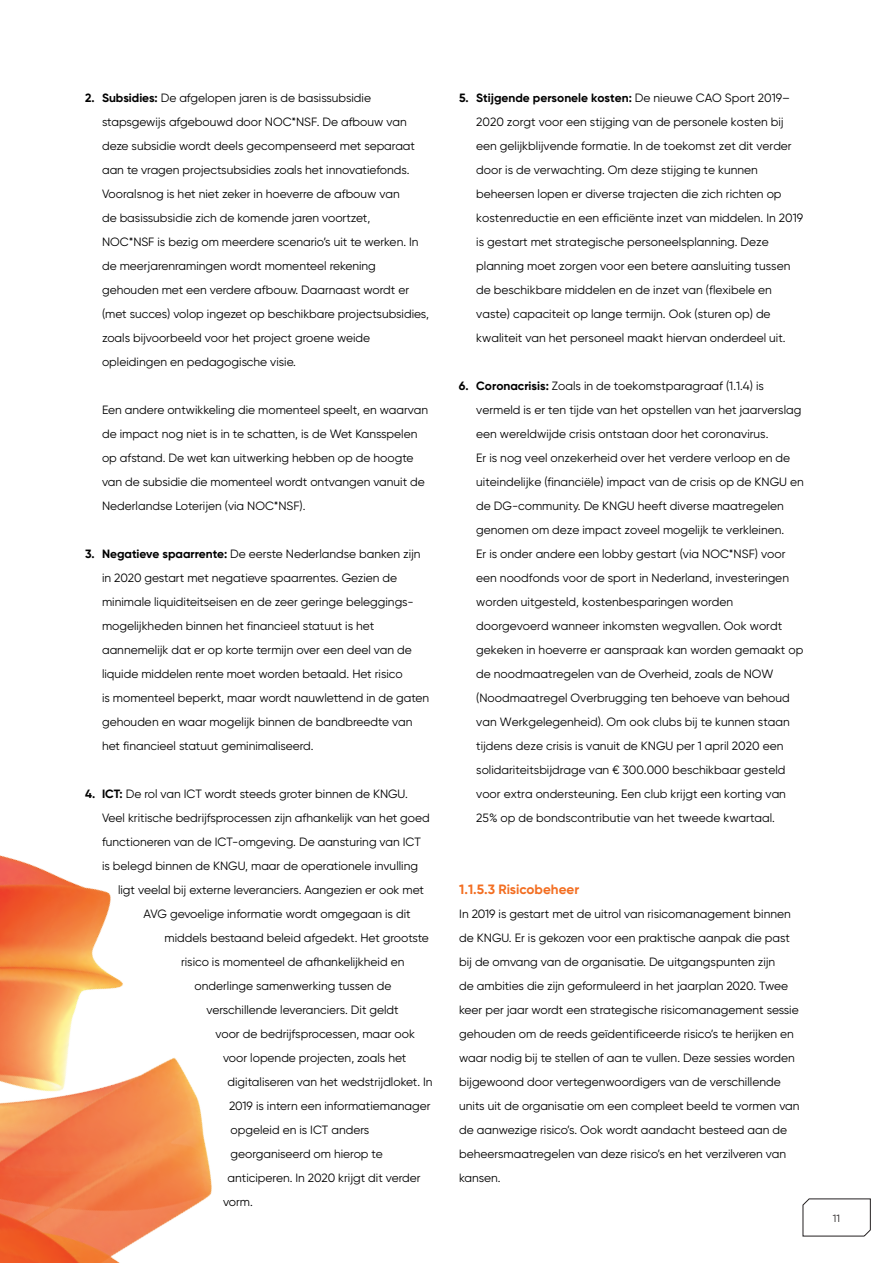
<style>
.page{position:relative;width:893px;height:1263px;background:#fff}
.page>*{position:absolute;margin:0;border:0;box-sizing:border-box;transform-origin:0 0}
.t1{font:700 13.5px "Gilroy";color:#f36e21}
.t2{font:12px/24px "Gilroy";color:#000}
.t3{font:10.5px "Gilroy";color:#231f20}
.s1{font-weight:700}
</style>
<div class="page">
<img style="left:0;top:855px;width:212px;height:408px">
<svg style="left:802px;top:1198px;width:69px;height:39px"></svg>
<p class="t2" style="left:102px;top:86px;width:329px;text-indent:-17px"><span class="s1">2. Subsidies:</span> De afgelopen jaren is de basissubsidie stapsgewijs afgebouwd door NOC*NSF. De afbouw van deze subsidie wordt deels gecompenseerd met separaat aan te vragen projectsubsidies zoals het innovatiefonds.<br>Vooralsnog is het niet zeker in hoeverre de afbouw van<br>de basissubsidie zich de komende jaren voortzet,<br>NOC*NSF is bezig om meerdere scenario’s uit te werken. In de meerjarenramingen wordt momenteel rekening gehouden met een verdere afbouw. Daarnaast wordt er (met succes) volop ingezet op beschikbare projectsubsidies, zoals bijvoorbeeld voor het project groene weide opleidingen en pedagogische visie.</p>
<p class="t2" style="left:102px;top:398px;width:328px">Een andere ontwikkeling die momenteel speelt, en waarvan de impact nog niet is in te schatten, is de Wet Kansspelen op afstand. De wet kan uitwerking hebben op de hoogte van de subsidie die momenteel wordt ontvangen vanuit de Nederlandse Loterijen (via NOC*NSF).</p>
<p class="t2" style="left:102px;top:542px;width:329px;text-indent:-17px"><span class="s1">3. Negatieve spaarrente:</span> De eerste Nederlandse banken zijn in 2020 gestart met negatieve spaarrentes. Gezien de minimale liquiditeitseisen en de zeer geringe beleggings&shy;mogelijkheden binnen het financieel statuut is het aannemelijk dat er op korte termijn over een deel van de liquide middelen rente moet worden betaald. Het risico<br>is momenteel beperkt, maar wordt nauwlettend in de gaten gehouden en waar mogelijk binnen de bandbreedte van het financieel statuut geminimaliseerd.</p>
<p class="t2" style="left:85px;top:782px;width:324px"><span class="s1">4. ICT:</span> De rol van ICT wordt steeds groter binnen de KNGU.</p>
<p class="t2" style="left:102px;top:806px;width:329px">Veel kritische bedrijfsprocessen zijn afhankelijk van het goed</p>
<p class="t2" style="left:102px;top:830px;width:320px">functioneren van de ICT-omgeving. De aansturing van ICT</p>
<p class="t2" style="left:102px;top:854px;width:318px">is belegd binnen de KNGU, maar de operationele invulling</p>
<p class="t2" style="left:118px;top:878px;width:307px">ligt veelal bij externe leveranciers. Aangezien er ook met</p>
<p class="t2" style="left:144px;top:902px;width:269px">AVG gevoelige informatie wordt omgegaan is dit</p>
<p class="t2" style="left:165px;top:926px;width:266px">middels bestaand beleid afgedekt. Het grootste</p>
<p class="t2" style="left:181px;top:950px;width:225px">risico is momenteel de afhankelijkheid en</p>
<p class="t2" style="left:195px;top:974px;width:198px">onderlinge samenwerking tussen de</p>
<p class="t2" style="left:207px;top:998px;width:194px">verschillende leveranciers. Dit geldt</p>
<p class="t2" style="left:216px;top:1022px;width:201px">voor de bedrijfsprocessen, maar ook</p>
<p class="t2" style="left:223px;top:1046px;width:185px">voor lopende projecten, zoals het</p>
<p class="t2" style="left:228px;top:1070px;width:207px">digitaliseren van het wedstrijdloket. In</p>
<p class="t2" style="left:229px;top:1094px;width:203px">2019 is intern een informatiemanager</p>
<p class="t2" style="left:231px;top:1118px;width:140px">opgeleid en is ICT anders</p>
<p class="t2" style="left:231px;top:1142px;width:154px">georganiseerd om hierop te</p>
<p class="t2" style="left:228px;top:1166px;width:194px">anticiperen. In 2020 krijgt dit verder</p>
<p class="t2" style="left:223px;top:1190px;width:31px">vorm.</p>
<p class="t2" style="left:476px;top:86px;width:328px;text-indent:-17px"><span class="s1">5. Stijgende personele kosten:</span> De nieuwe CAO Sport 2019– 2020 zorgt voor een stijging van de personele kosten bij een gelijkblijvende formatie. In de toekomst zet dit verder door is de verwachting. Om deze stijging te kunnen beheersen lopen er diverse trajecten die zich richten op kostenreductie en een efficiënte inzet van middelen. In 2019 is gestart met strategische personeelsplanning. Deze planning moet zorgen voor een betere aansluiting tussen de beschikbare middelen en de inzet van (flexibele en vaste) capaciteit op lange termijn. Ook (sturen op) de kwaliteit van het personeel maakt hiervan onderdeel uit.</p>
<p class="t2" style="left:476px;top:374px;width:329px;text-indent:-17px"><span class="s1">6. Coronacrisis:</span> Zoals in de toekomstparagraaf (1.1.4) is vermeld is er ten tijde van het opstellen van het jaarverslag een wereldwijde crisis ontstaan door het coronavirus.<br>Er is nog veel onzekerheid over het verdere verloop en de uiteindelijke (financiële) impact van de crisis op de KNGU en de DG-community. De KNGU heeft diverse maatregelen genomen om deze impact zoveel mogelijk te verkleinen.<br>Er is onder andere een lobby gestart (via NOC*NSF) voor een noodfonds voor de sport in Nederland, investeringen worden uitgesteld, kostenbesparingen worden doorgevoerd wanneer inkomsten wegvallen. Ook wordt gekeken in hoeverre er aanspraak kan worden gemaakt op de noodmaatregelen van de Overheid, zoals de NOW (Noodmaatregel Overbrugging ten behoeve van behoud van Werkgelegenheid). Om ook clubs bij te kunnen staan tijdens deze crisis is vanuit de KNGU per 1 april 2020 een solidariteitsbijdrage van € 300.000 beschikbaar gesteld voor extra ondersteuning. Een club krijgt een korting van 25% op de bondscontributie van het tweede kwartaal.</p>
<p class="t1" style="left:459px;top:881px;width:121px">1.1.5.3 Risicobeheer</p>
<p class="t2" style="left:459px;top:902px;width:342px">In 2019 is gestart met de uitrol van risicomanagement binnen de KNGU. Er is gekozen voor een praktische aanpak die past bij de omvang van de organisatie. De uitgangspunten zijn<br>de ambities die zijn geformuleerd in het jaarplan 2020. Twee keer per jaar wordt een strategische risicomanagement sessie gehouden om de reeds geïdentificeerde risico’s te herijken en waar nodig bij te stellen of aan te vullen. Deze sessies worden bijgewoond door vertegenwoordigers van de verschillende units uit de organisatie om een compleet beeld te vormen van de aanwezige risico’s. Ook wordt aandacht besteed aan de beheersmaatregelen van deze risico’s en het verzilveren van kansen.</p>
<p class="t3" style="left:833px;top:1211px;width:9px">11</p>
</div>
